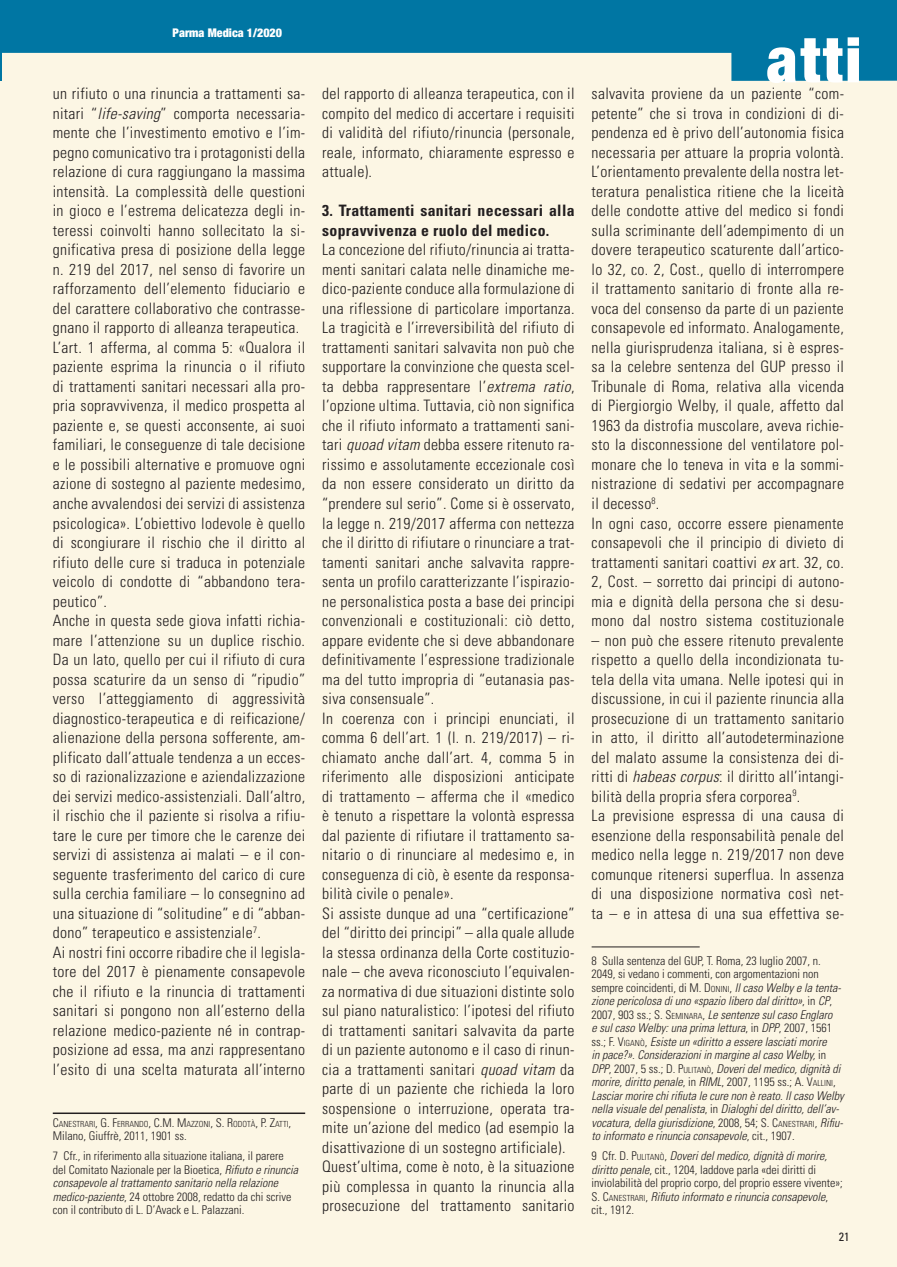
<style>
.page{position:relative;width:897px;height:1267px;background:#fff}
.page>*{position:absolute;margin:0;border:0;box-sizing:border-box;transform-origin:0 0}
.t1{font:300 condensed 15.75px/19.5px "Univers";letter-spacing:.02em;color:#231f20}
.t2{font:700 condensed 15.75px/19.5px "Univers";letter-spacing:.02em;color:#231f20}
.t3{font:italic 300 condensed 12px/13.5px "Univers";color:#231f20}
.t4{font:300 condensed 12px/13.5px "Univers";color:#231f20}
.t5{font:900 condensed 12px "Helvetica Neue";color:#fff}
.t6{font:condensed 12px "Univers";color:#231f20}
.t7{font:300 condensed 8.4px "Univers";color:#231f20}
.s1{font-style:italic}
.s2{font-size:12px}
.s3{font-style:normal}
.s4{font-style:normal;font-size:8.4px}
.s5{font-style:inherit}
.s6{font-size:8.4px}
</style>
<div class="page">
<hr style="left:0;top:0;width:2px;height:1266px;background:#fcf6e4">
<div style="left:2px;top:0;width:894px;height:1266px;background:#fcf6e4"></div>
<hr style="left:0;top:0;width:2px;height:81px;background:#0076a3">
<svg style="left:2px;top:0;width:894px;height:81px;fill:#0076a3"></svg>
<svg style="left:767px;top:37px;width:91px;height:46px;background:#97c7d8"></svg>
<hr style="left:53px;top:1112px;width:252px;height:1px;background:#231f20">
<hr style="left:591px;top:946px;width:108px;height:1px;background:#231f20">
<p class="t5" style="left:173px;top:25px;width:111px">Parma Medica 1/2020</p>
<p class="t1" style="left:53px;top:84px;width:254px">un rifiuto o una rinuncia a trattamenti sa&shy;nitari “<span class="s1">life-saving</span>” comporta necessaria&shy;mente che l’investimento emotivo e l’im&shy;pegno comunicativo tra i protagonisti della relazione di cura raggiungano la massima intensità. La complessità delle questioni in gioco e l’estrema delicatezza degli in&shy;teressi coinvolti hanno sollecitato la si&shy;gnificativa presa di posizione della legge n. 219 del 2017, nel senso di favorire un rafforzamento dell’elemento fiduciario e del carattere collaborativo che contrasse&shy;gnano il rapporto di alleanza terapeutica.<br>L’art. 1 afferma, al comma 5: «Qualora il paziente esprima la rinuncia o il rifiuto di trattamenti sanitari necessari alla pro&shy;pria sopravvivenza, il medico prospetta al paziente e, se questi acconsente, ai suoi familiari, le conseguenze di tale decisione e le possibili alternative e promuove ogni azione di sostegno al paziente medesimo, anche avvalendosi dei servizi di assistenza psicologica». L’obiettivo lodevole è quello di scongiurare il rischio che il diritto al rifiuto delle cure si traduca in potenziale veicolo di condotte di “abbandono tera&shy;peutico”.<br>Anche in questa sede giova infatti richia&shy;mare l’attenzione su un duplice rischio.<br>Da un lato, quello per cui il rifiuto di cura possa scaturire da un senso di “ripudio” verso l’atteggiamento di aggressività diagnostico-terapeutica e di reificazione/ alienazione della persona sofferente, am&shy;plificato dall’attuale tendenza a un ecces&shy;so di razionalizzazione e aziendalizzazione dei servizi medico-assistenziali. Dall’altro, il rischio che il paziente si risolva a rifiu&shy;tare le cure per timore che le carenze dei servizi di assistenza ai malati – e il con&shy;seguente trasferimento del carico di cure sulla cerchia familiare – lo consegnino ad una situazione di “solitudine” e di “abban&shy;dono” terapeutico e assistenziale<sup>7</sup>.<br>Ai nostri fini occorre ribadire che il legisla&shy;tore del 2017 è pienamente consapevole che il rifiuto e la rinuncia di trattamenti sanitari si pongono non all’esterno della relazione medico-paziente né in contrap&shy;posizione ad essa, ma anzi rappresentano l’esito di una scelta maturata all’interno</p>
<p class="t7" style="left:53px;top:1118px;width:240px"><span class="s2">C</span>ANESTRARI<span class="s2">, G. F</span>ERRANDO<span class="s2">, C.M. M</span>AZZONI<span class="s2">, S. R</span>ODOTÀ<span class="s2">, P. Z</span>ATTI<span class="s2">,</span></p>
<p class="t4" style="left:53px;top:1125px;width:233px;line-height:20px">Milano, Giuffrè, 2011, 1901 ss.<br>7 Cfr., in riferimento alla situazione italiana, il parere</p>
<p class="t4" style="left:53px;top:1162px;width:247px">del Comitato Nazionale per la Bioetica, <span class="s1">Rifiuto e rinuncia consapevole al trattamento sanitario nella relazione medico-paziente</span>, 24 ottobre 2008, redatto da chi scrive con il contributo di L. D’Avack e L. Palazzani.</p>
<p class="t1" style="left:322px;top:84px;width:254px;text-align:justify">del rapporto di alleanza terapeutica, con il compito del medico di accertare i requisiti di validità del rifiuto/rinuncia (personale, reale, informato, chiaramente espresso e attuale).</p>
<p class="t2" style="left:322px;top:201px;width:254px">3. Trattamenti sanitari necessari alla sopravvivenza e ruolo del medico.</p>
<p class="t1" style="left:322px;top:240px;width:254px">La concezione del rifiuto/rinuncia ai tratta&shy;menti sanitari calata nelle dinamiche me&shy;dico-paziente conduce alla formulazione di una riflessione di particolare importanza.<br>La tragicità e l’irreversibilità del rifiuto di trattamenti sanitari salvavita non può che supportare la convinzione che questa scel&shy;ta debba rappresentare l’<span class="s1">extrema ratio</span>, l’opzione ultima. Tuttavia, ciò non significa che il rifiuto informato a trattamenti sani&shy;tari <span class="s1">quoad vitam</span> debba essere ritenuto ra&shy;rissimo e assolutamente eccezionale così da non essere considerato un diritto da “prendere sul serio”. Come si è osservato, la legge n. 219/2017 afferma con nettezza che il diritto di rifiutare o rinunciare a trat&shy;tamenti sanitari anche salvavita rappre&shy;senta un profilo caratterizzante l’ispirazio&shy;ne personalistica posta a base dei principi convenzionali e costituzionali: ciò detto, appare evidente che si deve abbandonare definitivamente l’espressione tradizionale ma del tutto impropria di “eutanasia pas&shy;siva consensuale”.<br>In coerenza con i principi enunciati, il comma 6 dell’art. 1 (l. n. 219/2017) – ri&shy;chiamato anche dall’art. 4, comma 5 in riferimento alle disposizioni anticipate di trattamento – afferma che il «medico è tenuto a rispettare la volontà espressa dal paziente di rifiutare il trattamento sa&shy;nitario o di rinunciare al medesimo e, in conseguenza di ciò, è esente da responsa&shy;bilità civile o penale».<br>Si assiste dunque ad una “certificazione” del “diritto dei principi” – alla quale allude la stessa ordinanza della Corte costituzio&shy;nale – che aveva riconosciuto l’equivalen&shy;za normativa di due situazioni distinte solo sul piano naturalistico: l’ipotesi del rifiuto di trattamenti sanitari salvavita da parte di un paziente autonomo e il caso di rinun&shy;cia a trattamenti sanitari <span class="s1">quoad vitam</span> da parte di un paziente che richieda la loro sospensione o interruzione, operata tra&shy;mite un’azione del medico (ad esempio la disattivazione di un sostegno artificiale).<br>Quest’ultima, come è noto, è la situazione più complessa in quanto la rinuncia alla prosecuzione del trattamento sanitario</p>
<p class="t1" style="left:591px;top:84px;width:254px">salvavita proviene da un paziente “com&shy;petente” che si trova in condizioni di di&shy;pendenza ed è privo dell’autonomia fisica necessaria per attuare la propria volontà.<br>L’orientamento prevalente della nostra let&shy;teratura penalistica ritiene che la liceità delle condotte attive del medico si fondi sulla scriminante dell’adempimento di un dovere terapeutico scaturente dall’artico&shy;lo 32, co. 2, Cost., quello di interrompere il trattamento sanitario di fronte alla re&shy;voca del consenso da parte di un paziente consapevole ed informato. Analogamente, nella giurisprudenza italiana, si è espres&shy;sa la celebre sentenza del GUP presso il Tribunale di Roma, relativa alla vicenda di Piergiorgio Welby, il quale, affetto dal 1963 da distrofia muscolare, aveva richie&shy;sto la disconnessione del ventilatore pol&shy;monare che lo teneva in vita e la sommi&shy;nistrazione di sedativi per accompagnare il decesso<sup>8</sup>.<br>In ogni caso, occorre essere pienamente consapevoli che il principio di divieto di trattamenti sanitari coattivi <span class="s1">ex</span> art. 32, co.<br>2, Cost. – sorretto dai principi di autono&shy;mia e dignità della persona che si desu&shy;mono dal nostro sistema costituzionale</p>
<p class="t1" style="left:591px;top:630px;width:254px">– non può che essere ritenuto prevalente rispetto a quello della incondizionata tu&shy;tela della vita umana. Nelle ipotesi qui in discussione, in cui il paziente rinuncia alla prosecuzione di un trattamento sanitario in atto, il diritto all’autodeterminazione del malato assume la consistenza dei di&shy;ritti di <span class="s1">habeas corpus</span>: il diritto all’intangi&shy;bilità della propria sfera corporea<sup>9</sup>.<br>La previsione espressa di una causa di esenzione della responsabilità penale del medico nella legge n. 219/2017 non deve comunque ritenersi superflua. In assenza di una disposizione normativa così net&shy;ta – e in attesa di una sua effettiva se-</p>
<p class="t3" style="left:591px;top:953px;width:254px"><span class="s3">8 Sulla sentenza del GUP, T. Roma, 23 luglio 2007, n.<br>2049, si vedano i commenti, con argomentazioni non sempre coincidenti, di M.</span> <span class="s3">D</span><span class="s4">ONINI</span><span class="s3">,</span> Il caso Welby e la tenta&shy;zione pericolosa di uno «spazio libero dal diritto»<span class="s3">, in</span> CP<span class="s3">, 2007, 903 ss.; S.</span> <span class="s3">S</span><span class="s4">EMINARA</span><span class="s3">,</span> Le sentenze sul caso Englaro<br>e sul caso Welby: una prima lettura<span class="s3">, in</span> DPP<span class="s3">, 2007, 1561 ss.; F.</span> <span class="s3">V</span><span class="s4">IGANÒ</span><span class="s3">,</span> Esiste un «diritto a essere lasciati morire<br>in pace?». Considerazioni in margine al caso Welby, <span class="s3">in </span>DPP<span class="s3">, 2007, 5 ss.; D.</span> <span class="s3">P</span><span class="s4">ULITANÒ</span><span class="s3">,</span> Doveri del medico, dignità di morire, diritto penale<span class="s3">, in</span> RIML<span class="s3">, 2007, 1195 ss.; A.</span> <span class="s3">V</span><span class="s4">ALLINI</span><span class="s3">, </span>Lasciar morire chi rifiuta le cure non è reato. Il caso Welby nella visuale del penalista<span class="s3">, in</span> Dialoghi del diritto, dell’av&shy;vocatura, della giurisdizione<span class="s3">, 2008, 54; S.</span> <span class="s3">C</span><span class="s4">ANESTRARI</span><span class="s3">,</span> Rifiu&shy;to informato e rinuncia consapevole<span class="s3">, cit., 1907.</span></p>
<p class="t4" style="left:591px;top:1149px;width:253px">9 Cfr. D. <span class="s5">P</span><span class="s6">ULITANÒ</span>, <span class="s1">Doveri del medico, dignità di morire, diritto penale</span>, cit., 1204, laddove parla «dei diritti di inviolabilità del proprio corpo, del proprio essere vivente»; S. <span class="s5">C</span><span class="s6">ANESTRARI</span>, <span class="s1">Rifiuto informato e rinuncia consapevole</span>, cit., 1912.</p>
<p class="t6" style="left:838px;top:1228px;width:10px">21</p>
</div>
